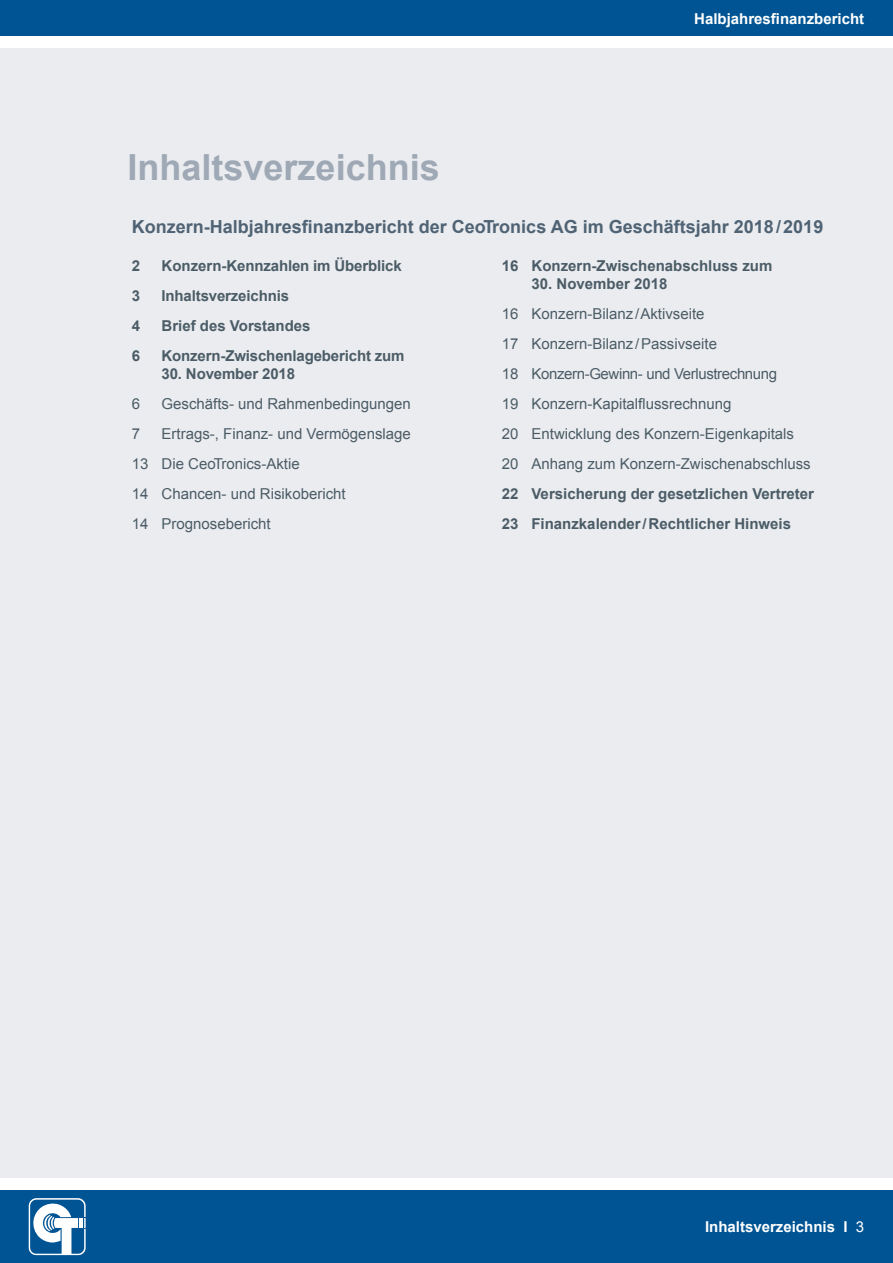
<style>
.page{position:relative;width:893px;height:1263px;background:#fff}
.page>*{position:absolute;margin:0;border:0;box-sizing:border-box;transform-origin:0 0}
.t1{font:700 36px "Arial";color:#9fa9b5}
.t2{font:700 18px "Arial";color:#4f6374}
.t3{font:15px/30px "Arial";color:#4b5c66}
.t4{font:700 15px/30px "Arial";color:#4b5c66}
.t5{font:700 15px "Arial";color:#fff}
.s1{font-weight:400}
</style>
<div class="page">
<div style="left:0;top:49px;width:893px;height:1129px;background:#ebecf0"></div>
<div style="left:0;top:0;width:893px;height:36px;background:#005493"></div>
<div style="left:0;top:1191px;width:893px;height:72px;background:#005493"></div>
<svg style="left:29px;top:1198px;width:57px;height:57px"></svg>
<h1 class="t1" style="left:128px;top:143px;width:314px">Inhaltsverzeichnis</h1>
<p class="t5" style="left:694px;top:8px;width:172px">Halbjahresfinanzbericht</p>
<p class="t2" style="left:132px;top:215px;width:693px">Konzern-Halbjahresfinanzbericht der CeoTronics AG im Geschäftsjahr 2018/2019</p>
<p class="t4" style="left:132px;top:251px;width:10px">2</p>
<p class="t4" style="left:162px;top:251px;width:242px">Konzern-Kennzahlen im Überblick</p>
<p class="t4" style="left:132px;top:281px;width:10px">3</p>
<p class="t4" style="left:162px;top:281px;width:129px">Inhaltsverzeichnis</p>
<p class="t4" style="left:132px;top:311px;width:10px">4</p>
<p class="t4" style="left:162px;top:311px;width:150px">Brief des Vorstandes</p>
<p class="t4" style="left:132px;top:341px;width:10px">6</p>
<p class="t4" style="left:162px;top:341px;width:245px">Konzern-Zwischenlagebericht zum</p>
<p class="t4" style="left:162px;top:359px;width:135px">30. November 2018</p>
<p class="t3" style="left:132px;top:389px;width:10px">6</p>
<p class="t3" style="left:162px;top:389px;width:251px">Geschäfts- und Rahmenbedingungen</p>
<p class="t3" style="left:132px;top:419px;width:10px">7</p>
<p class="t3" style="left:132px;top:419px;width:281px;text-indent:30px">Ertrags-, Finanz- und Vermögenslage<br>13 Die CeoTronics-Aktie<br>14 Chancen- und Risikobericht<br>14 Prognosebericht</p>
<p class="t4" style="left:502px;top:251px;width:272px">16 Konzern-Zwischenabschluss zum</p>
<p class="t4" style="left:531px;top:269px;width:137px">30. November 2018</p>
<p class="t3" style="left:502px;top:299px;width:311px">16 Konzern-Bilanz /Aktivseite<br>17 Konzern-Bilanz /Passivseite<br>18 Konzern-Gewinn- und Verlustrechnung<br>19 Konzern-Kapitalflussrechnung<br>20 Entwicklung des Konzern-Eigenkapitals 20 Anhang zum Konzern-Zwischenabschluss</p>
<p class="t4" style="left:502px;top:479px;width:314px">22 Versicherung der gesetzlichen Vertreter<br>23 Finanzkalender/Rechtlicher Hinweis</p>
<p class="t5" style="left:705px;top:1217px;width:161px">Inhaltsverzeichnis I <span class="s1">3</span></p>
</div>
